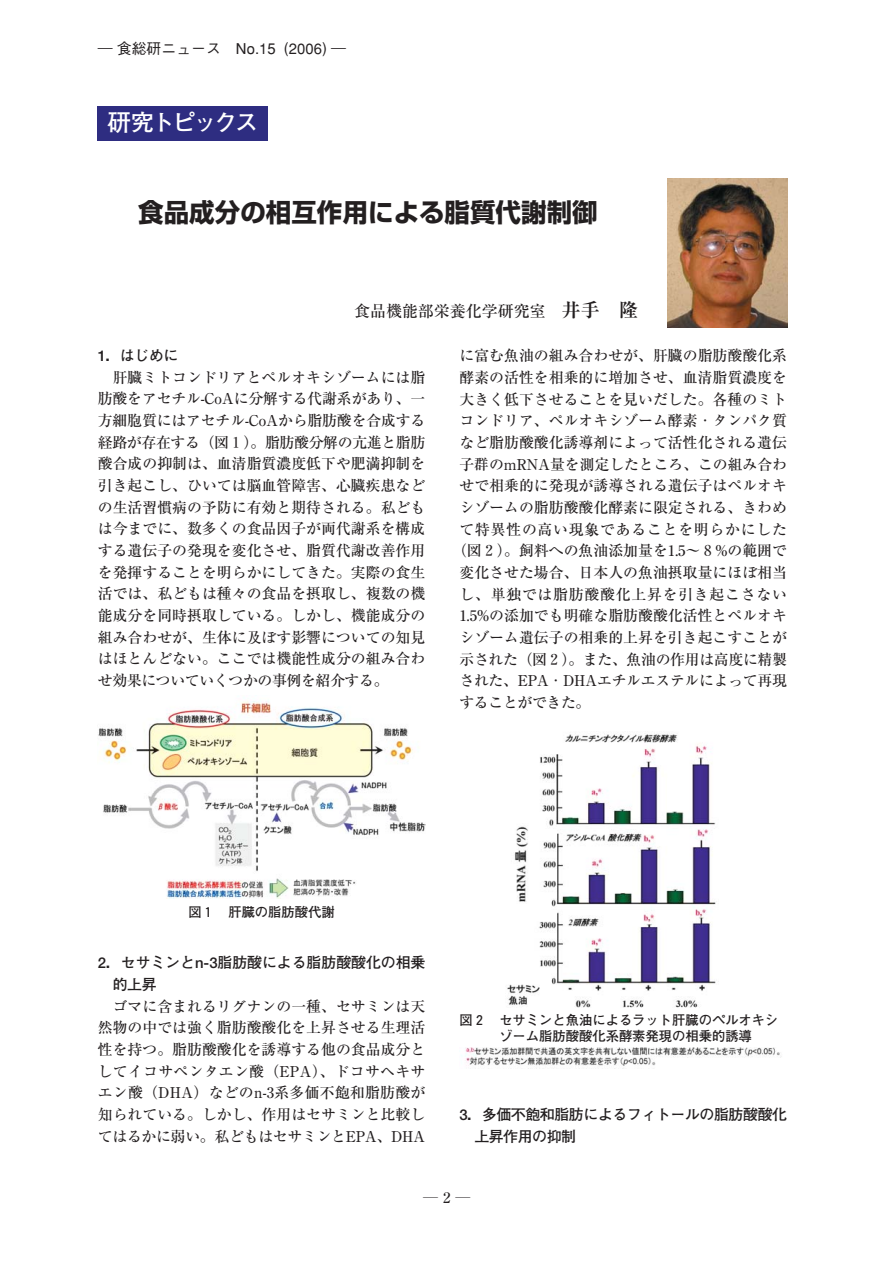
<style>
.page{position:relative;width:893px;height:1262px;background:#fff}
.page>*{position:absolute;margin:0;border:0;box-sizing:border-box;transform-origin:0 0}
.t1{font:700 25.5px "Shin Go";color:#231f20}
.t2{font:700 23.4px "Futo Go B101";letter-spacing:-.11em;color:#fff}
.t3{font:500 15.9px "Ryumin";color:#231f20}
.t4{font:500 14.85px "Ryumin";color:#231f20}
.t5{font:500 14.85px "Ryumin";letter-spacing:-.025em;color:#231f20}
.t6{font:500 14.85px "Ryumin";letter-spacing:-.02em;color:#231f20}
.t7{font:500 14.85px "Ryumin";letter-spacing:.05em;color:#231f20}
.t8{font:700 14.85px/21.8px "Futo Go B101";letter-spacing:-.025em;color:#231f20}
.t9{font:700 14.85px "Futo Go B101";letter-spacing:-.005em;color:#231f20}
.t10{font:500 14.85px "Gothic BBB";color:#231f20}
.t11{font:700 13.35px/15.9px "Futo Go B101";color:#231f20}
.s1{font-weight:700;font-size:19.2px}
</style>
<div class="page">
<img style="left:668px;top:179px;width:119px;height:148px">
<div style="left:98px;top:106px;width:170px;height:34px;background:#2e2d81"></div>
<img style="left:98px;top:700px;width:327px;height:198px">
<img style="left:507px;top:734px;width:209px;height:274px">
<img style="left:461px;top:1047px;width:321px;height:19px">
<p class="t10" style="left:98px;top:43px;width:250px">― 食総研ニュース　No.15 (2006) ―</p>
<p class="t2" style="left:107px;top:113px;width:152px">研究トピックス</p>
<p class="t1" style="left:138px;top:203px;width:461px">食品成分の相互作用による脂質代謝制御</p>
<p class="t3" style="left:354px;top:306px;width:285px">食品機能部栄養化学研究室　<span class="s1">井手　隆</span></p>
<p class="t8" style="left:98px;top:346px;width:82px">1．はじめに</p>
<p class="t4" style="left:113px;top:372px;width:314px">肝臓ミトコンドリアとペルオキシゾームには脂</p>
<p class="t4" style="left:98px;top:393px;width:329px">肪酸をアセチル-CoAに分解する代謝系があり、一</p>
<p class="t4" style="left:98px;top:415px;width:329px">方細胞質にはアセチル-CoAから脂肪酸を合成する</p>
<p class="t5" style="left:98px;top:437px;width:329px">経路が存在する（図１）。脂肪酸分解の亢進と脂肪</p>
<p class="t4" style="left:98px;top:458px;width:329px">酸合成の抑制は、血清脂質濃度低下や肥満抑制を</p>
<p class="t4" style="left:98px;top:480px;width:329px">引き起こし、ひいては脳血管障害、心臓疾患など</p>
<p class="t4" style="left:98px;top:502px;width:329px">の生活習慣病の予防に有効と期待される。私ども</p>
<p class="t4" style="left:98px;top:523px;width:329px">は今までに、数多くの食品因子が両代謝系を構成</p>
<p class="t4" style="left:98px;top:545px;width:329px">する遺伝子の発現を変化させ、脂質代謝改善作用</p>
<p class="t4" style="left:98px;top:567px;width:329px">を発揮することを明らかにしてきた。実際の食生</p>
<p class="t4" style="left:98px;top:588px;width:329px">活では、私どもは種々の食品を摂取し、複数の機</p>
<p class="t4" style="left:98px;top:610px;width:329px">能成分を同時摂取している。しかし、機能成分の</p>
<p class="t4" style="left:98px;top:632px;width:329px">組み合わせが、生体に及ぼす影響についての知見</p>
<p class="t4" style="left:98px;top:653px;width:329px">はほとんどない。ここでは機能性成分の組み合わ</p>
<p class="t5" style="left:98px;top:675px;width:292px">せ効果についていくつかの事例を紹介する。</p>
<p class="t4" style="left:459px;top:350px;width:329px">に富む魚油の組み合わせが、肝臓の脂肪酸酸化系</p>
<p class="t4" style="left:459px;top:372px;width:329px">酵素の活性を相乗的に増加させ、血清脂質濃度を</p>
<p class="t4" style="left:459px;top:394px;width:329px">大きく低下させることを見いだした。各種のミト</p>
<p class="t4" style="left:459px;top:415px;width:329px">コンドリア、ペルオキシゾーム酵素・タンパク質</p>
<p class="t4" style="left:459px;top:437px;width:329px">など脂肪酸酸化誘導剤によって活性化される遺伝</p>
<p class="t4" style="left:459px;top:459px;width:329px">子群のmRNA量を測定したところ、この組み合わ</p>
<p class="t4" style="left:459px;top:480px;width:329px">せで相乗的に発現が誘導される遺伝子はペルオキ</p>
<p class="t4" style="left:459px;top:502px;width:329px">シゾームの脂肪酸酸化酵素に限定される、きわめ</p>
<p class="t7" style="left:459px;top:524px;width:329px">て特異性の高い現象であることを明らかにした</p>
<p class="t4" style="left:452px;top:545px;width:336px">（図２）。飼料への魚油添加量を1.5～８%の範囲で</p>
<p class="t4" style="left:459px;top:567px;width:329px">変化させた場合、日本人の魚油摂取量にほぼ相当</p>
<p class="t7" style="left:459px;top:589px;width:329px">し、単独では脂肪酸酸化上昇を引き起こさない</p>
<p class="t4" style="left:459px;top:610px;width:329px">1.5%の添加でも明確な脂肪酸酸化活性とペルオキ</p>
<p class="t4" style="left:459px;top:632px;width:329px">シゾーム遺伝子の相乗的上昇を引き起こすことが</p>
<p class="t5" style="left:459px;top:654px;width:329px">示された（図２）。また、魚油の作用は高度に精製</p>
<p class="t6" style="left:459px;top:675px;width:329px">された、EPA・DHAエチルエステルによって再現</p>
<p class="t5" style="left:459px;top:697px;width:132px">することができた。</p>
<p class="t11" style="left:188px;top:905px;width:148px">図１　肝臓の脂肪酸代謝</p>
<p class="t9" style="left:98px;top:957px;width:329px">2．セサミンとn-3脂肪酸による脂肪酸酸化の相乗</p>
<p class="t8" style="left:113px;top:975px;width:45px">的上昇</p>
<p class="t4" style="left:113px;top:1000px;width:314px">ゴマに含まれるリグナンの一種、セサミンは天</p>
<p class="t4" style="left:98px;top:1022px;width:329px">然物の中では強く脂肪酸酸化を上昇させる生理活</p>
<p class="t4" style="left:98px;top:1044px;width:329px">性を持つ。脂肪酸酸化を誘導する他の食品成分と</p>
<p class="t4" style="left:98px;top:1065px;width:329px">してイコサペンタエン酸（EPA）、ドコサヘキサ</p>
<p class="t4" style="left:98px;top:1087px;width:329px">エン酸（DHA）などのn-3系多価不飽和脂肪酸が</p>
<p class="t4" style="left:98px;top:1109px;width:329px">知られている。しかし、作用はセサミンと比較し</p>
<p class="t6" style="left:98px;top:1131px;width:329px">てはるかに弱い。私どもはセサミンとEPA、DHA</p>
<p class="t11" style="left:499px;top:1013px;width:281px;text-indent:-40px">図２　セサミンと魚油によるラット肝臓のペルオキシゾーム脂肪酸酸化系酵素発現の相乗的誘導</p>
<p class="t8" style="left:474px;top:1105px;width:314px;text-indent:-15px">3．多価不飽和脂肪によるフィトールの脂肪酸酸化上昇作用の抑制</p>
<p class="t4" style="left:423px;top:1192px;width:49px">―2―</p>
</div>
